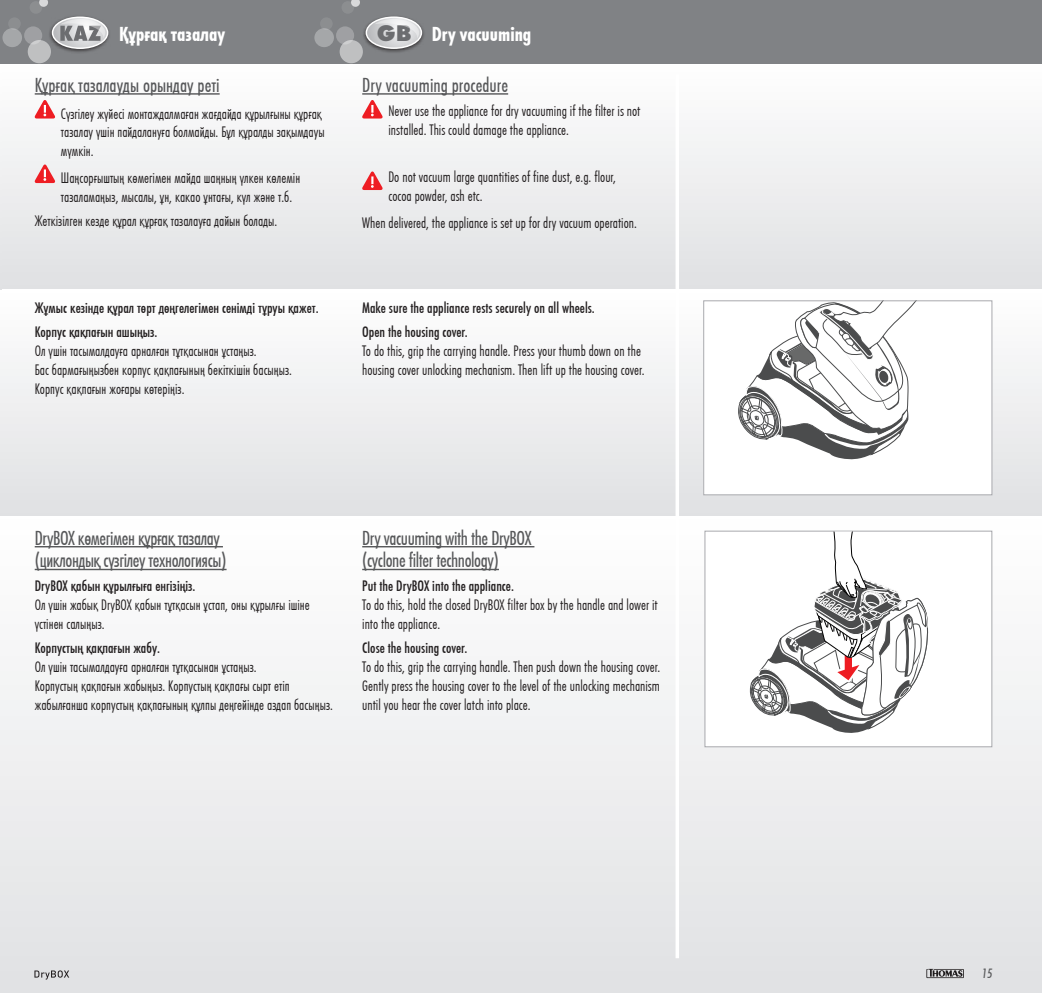
<style>
.page{position:relative;width:1042px;height:993px;background:#fff}
.page>*{position:absolute;margin:0;border:0;box-sizing:border-box;transform-origin:0 0}
.t1{font:800 23.45px "Function";color:#6c6d70}
.t2{font:21px/22.8px "Futura Con Boo";letter-spacing:-.02em;color:#57585a}
.t3{font:21px "Futura Con Boo";color:#57585a}
.t4{font:700 21px "Futura Con";color:#fff}
.t5{font:300 15.75px/18.9px "Futura Con";color:#231f20}
.t6{font:500 15.75px/23.8px "Futura Con";color:#231f20}
.t7{font:italic 500 14px "Futura Con";color:#57585a}
</style>
<div class="page">
<div style="left:0;top:63px;width:1042px;height:225px;background:linear-gradient(to bottom,#fefefe,#e0e1e3)"></div>
<div style="left:0;top:291px;width:1042px;height:225px;background:linear-gradient(to bottom,#fefefe,#dfe0e3)"></div>
<div style="left:0;top:0;width:1042px;height:63px;background:#808285"></div>
<div style="left:0;top:516px;width:1042px;height:476px;background:linear-gradient(to bottom,#fefefe,#e1e2e4)"></div>
<svg style="left:0;top:514px;width:1px;height:478px"></svg>
<svg style="left:0;top:64px;width:1px;height:224px"></svg>
<svg style="left:0;top:288px;width:1px;height:228px"></svg>
<div style="left:362px;top:15px;width:63px;height:39px;background:#231f20;opacity:.75"></div>
<div style="left:366px;top:16px;width:56px;height:33px;border:1px solid #fff;border-radius:50%"></div>
<svg style="left:366px;top:17px;width:55px;height:31px;background:#cccdcf"></svg>
<svg style="left:351px;top:0;width:9px;height:7px"></svg>
<div style="left:314px;top:28px;width:20px;height:19px;background:#a5a7a9;border-radius:50%"></div>
<div style="left:320px;top:17px;width:13px;height:13px;background:#8c8e90;border-radius:50%"></div>
<div style="left:341px;top:1px;width:13px;height:13px;background:#8c8e90;border-radius:50%"></div>
<div style="left:336px;top:26px;width:18px;height:18px;background:#9fa0a3;border-radius:50%"></div>
<div style="left:340px;top:40px;width:23px;height:23px;background:#bfc0c1;border-radius:50%"></div>
<svg style="left:39px;top:0;width:9px;height:7px"></svg>
<div style="left:2px;top:28px;width:20px;height:19px;background:#a5a7a9;border-radius:50%"></div>
<div style="left:8px;top:17px;width:13px;height:13px;background:#8c8e90;border-radius:50%"></div>
<div style="left:30px;top:1px;width:12px;height:13px;background:#8c8e90;border-radius:50%"></div>
<div style="left:24px;top:26px;width:18px;height:18px;background:#9fa0a3;border-radius:50%"></div>
<div style="left:28px;top:40px;width:23px;height:23px;background:#bfc0c1;border-radius:50%"></div>
<hr style="left:35px;top:93px;width:185px;height:2px;background:#57585a">
<svg style="left:34px;top:99px;width:22px;height:19px"></svg>
<svg style="left:34px;top:164px;width:22px;height:19px"></svg>
<hr style="left:362px;top:93px;width:146px;height:2px;background:#57585a">
<svg style="left:362px;top:99px;width:21px;height:19px"></svg>
<svg style="left:362px;top:171px;width:21px;height:19px"></svg>
<hr style="left:35px;top:546px;width:188px;height:1px;background:#57585a">
<hr style="left:35px;top:568px;width:192px;height:2px;background:#57585a">
<hr style="left:362px;top:546px;width:172px;height:1px;background:#57585a">
<hr style="left:362px;top:568px;width:137px;height:2px;background:#57585a">
<div style="left:48px;top:15px;width:63px;height:39px;background:#231f20;opacity:.75"></div>
<div style="left:52px;top:17px;width:56px;height:32px;border:1px solid #fff;border-radius:50%"></div>
<svg style="left:53px;top:17px;width:55px;height:31px"></svg>
<div style="left:704px;top:301px;width:288px;height:193px;background:#fff"></div>
<svg style="left:738px;top:302px;width:178px;height:158px"></svg>
<div style="left:703px;top:300px;width:289px;height:195px;border:1px solid #a8a9ad"></div>
<div style="left:705px;top:531px;width:287px;height:215px;background:#fff"></div>
<div style="left:704px;top:530px;width:288px;height:217px;border:1px solid #a8a9ad"></div>
<svg style="left:745px;top:531px;width:184px;height:202px"></svg>
<hr style="left:675px;top:74px;width:4px;height:883px;background:#fff">
<svg style="left:926px;top:968px;width:38px;height:9px"></svg>
<svg style="left:34px;top:970px;width:35px;height:9px"></svg>
<h1 class="t1" style="left:377px;top:19px;width:36px">GB</h1>
<h2 class="t4" style="left:119px;top:20px;width:107px">Құрғақ тазалау</h2>
<h2 class="t4" style="left:432px;top:19px;width:101px">Dry vacuuming</h2>
<h2 class="t3" style="left:35px;top:71px;width:186px">Құрғақ тазалауды орындау реті</h2>
<p class="t5" style="left:61px;top:103px;width:265px">Сүзгілеу жүйесі монтаждалмаған жағдайда құрылғыны құрғақ тазалау үшін пайдалануға болмайды. Бұл құралды зақымдауы мүмкін.</p>
<p class="t5" style="left:61px;top:168px;width:241px">Шаңсорғыштың көмегімен майда шаңның үлкен көлемін тазаламаңыз, мысалы, ұн, какао ұнтағы, күл және т.б.</p>
<p class="t5" style="left:35px;top:210px;width:244px">Жеткізілген кезде құрал құрғақ тазалауға дайын болады.</p>
<p class="t6" style="left:35px;top:295px;width:285px">Жұмыс кезінде құрал төрт дөңгелегімен сенімді тұруы қажет.<br>Корпус қақпағын ашыңыз.</p>
<p class="t5" style="left:35px;top:340px;width:259px">Ол үшін тасымалдауға арналған тұтқасынан ұстаңыз.<br>Бас бармағыңызбен корпус қақпағының бекіткішін басыңыз.<br>Корпус қақпағын жоғары көтеріңіз.</p>
<h2 class="t3" style="left:362px;top:71px;width:147px">Dry vacuuming procedure</h2>
<p class="t5" style="left:388px;top:100px;width:253px">Never use the appliance for dry vacuuming if the filter is not installed. This could damage the appliance.</p>
<p class="t5" style="left:388px;top:167px;width:229px">Do not vacuum large quantities of fine dust, e.g. flour, cocoa powder, ash etc.</p>
<p class="t5" style="left:362px;top:212px;width:276px">When delivered, the appliance is set up for dry vacuum operation.</p>
<p class="t6" style="left:362px;top:295px;width:234px">Make sure the appliance rests securely on all wheels.<br>Open the housing cover.</p>
<p class="t5" style="left:362px;top:340px;width:284px">To do this, grip the carrying handle. Press your thumb down on the housing cover unlocking mechanism. Then lift up the housing cover.</p>
<h2 class="t2" style="left:35px;top:525px;width:193px">DryBOX көмегімен құрғақ тазалау (циклондық сүзгілеу технологиясы)</h2>
<p class="t6" style="left:35px;top:573px;width:162px">DryBOX қабын құрылғыға енгізіңіз.</p>
<p class="t5" style="left:35px;top:594px;width:277px">Ол үшін жабық DryBOX қабын тұтқасын ұстап, оны құрылғы ішіне үстінен салыңыз.</p>
<p class="t6" style="left:35px;top:635px;width:127px">Корпустың қақпағын жабу.</p>
<p class="t5" style="left:35px;top:656px;width:300px">Ол үшін тасымалдауға арналған тұтқасынан ұстаңыз.<br>Корпустың қақпағын жабыңыз. Корпустың қақпағы сырт етіп жабылғанша корпустың қақпағының құлпы деңгейінде аздап басыңыз.</p>
<h2 class="t2" style="left:362px;top:525px;width:171px">Dry vacuuming with the DryBOX (cyclone filter technology)</h2>
<p class="t6" style="left:362px;top:573px;width:153px">Put the DryBOX into the appliance.</p>
<p class="t5" style="left:362px;top:594px;width:297px">To do this, hold the closed DryBOX filter box by the handle and lower it into the appliance.</p>
<p class="t6" style="left:362px;top:635px;width:107px">Close the housing cover.</p>
<p class="t5" style="left:362px;top:656px;width:299px;text-align:justify">To do this, grip the carrying handle. Then push down the housing cover.<br>Gently press the housing cover to the level of the unlocking mechanism until you hear the cover latch into place.</p>
<p class="t7" style="left:982px;top:963px;width:12px">15</p>
</div>
